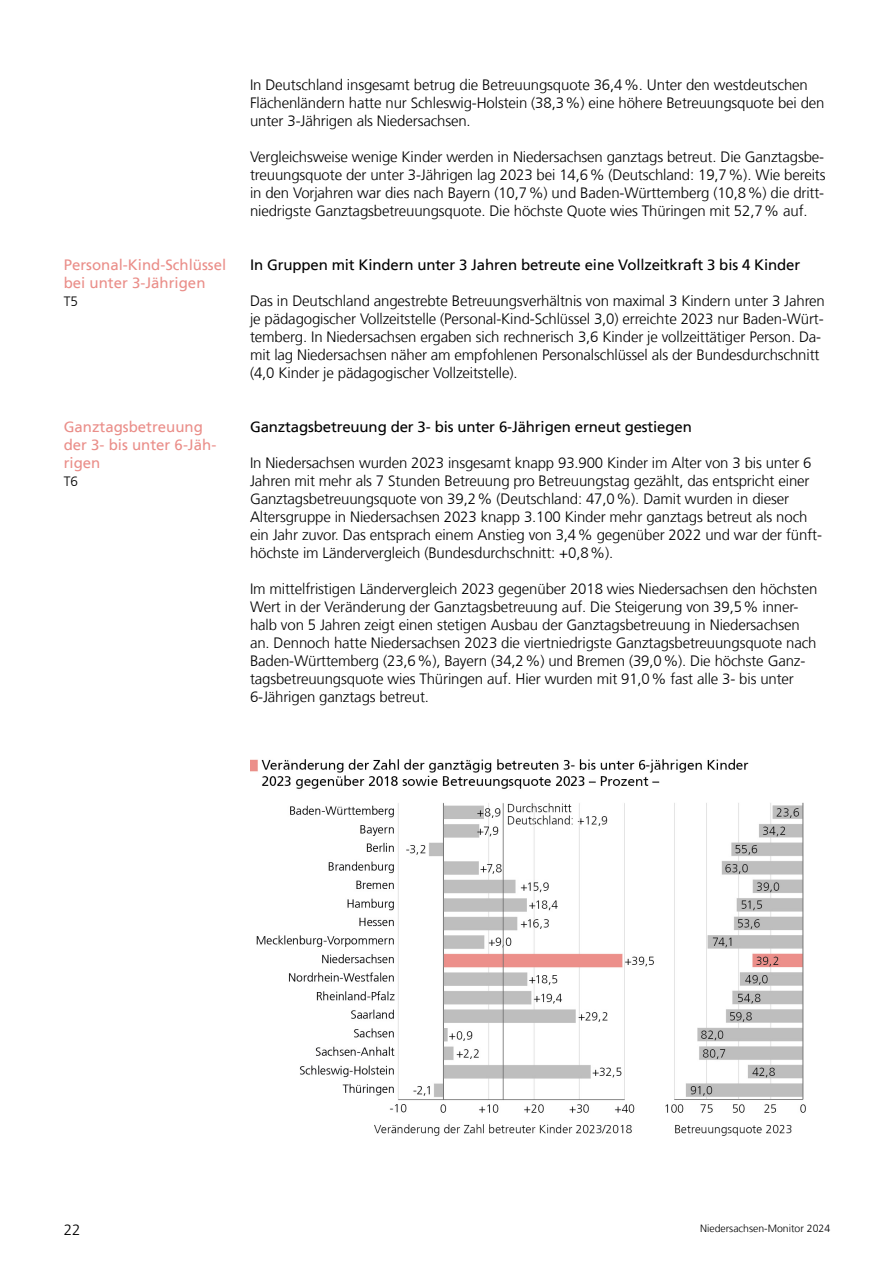
<style>
.page{position:relative;width:893px;height:1263px;background:#fff}
.page>*{position:absolute;margin:0;border:0;box-sizing:border-box;transform-origin:0 0}
.id490{font:300 15px/18px "NDS Frutiger";letter-spacing:-.01em;color:#000}
.id10199{font:15px "NDS Frutiger";letter-spacing:-.01em;color:#000}
.t1{font:15px/18px "NDS Frutiger";color:#ea8e89}
.t2{font:300 13.5px "NDS Frutiger";color:#000}
.t3{font:300 10.5px "NDS Frutiger";color:#000}
</style>
<div class="page">
<img style="left:250px;top:759px;width:556px;height:377px">
<p class="t1" style="left:64px;top:256px;width:164px">Personal-Kind-Schlüssel bei unter 3-Jährigen</p>
<p class="t2" style="left:64px;top:294px;width:16px">T5</p>
<p class="t1" style="left:64px;top:418px;width:154px">Ganztagsbetreuung der 3- bis unter 6-Jäh&shy;rigen</p>
<p class="t2" style="left:64px;top:474px;width:16px">T6</p>
<p class="id490" style="left:250px;top:76px;width:576px">In Deutschland insgesamt betrug die Betreuungsquote 36,4%. Unter den westdeutschen<br>Flächenländern hatte nur Schleswig-Holstein (38,3%) eine höhere Betreuungsquote bei den unter 3-Jährigen als Niedersachsen.</p>
<p class="id490" style="left:250px;top:148px;width:577px;text-align:justify">Vergleichsweise wenige Kinder werden in Niedersachsen ganztags betreut. Die Ganztagsbe&shy;treuungsquote der unter 3-Jährigen lag 2023 bei 14,6% (Deutschland: 19,7%). Wie bereits in den Vorjahren war dies nach Bayern (10,7%) und Baden-Württemberg (10,8%) die dritt&shy;niedrigste Ganztagsbetreuungsquote. Die höchste Quote wies Thüringen mit 52,7% auf.</p>
<h3 class="id10199" style="left:250px;top:256px;width:552px">In Gruppen mit Kindern unter 3 Jahren betreute eine Vollzeitkraft 3 bis 4 Kinder</h3>
<p class="id490" style="left:250px;top:292px;width:576px">Das in Deutschland angestrebte Betreuungsverhältnis von maximal 3 Kindern unter 3 Jahren je pädagogischer Vollzeitstelle (Personal-Kind-Schlüssel 3,0) erreichte 2023 nur Baden-Würt&shy;temberg. In Niedersachsen ergaben sich rechnerisch 3,6 Kinder je vollzeittätiger Person. Da&shy;mit lag Niedersachsen näher am empfohlenen Personalschlüssel als der Bundesdurchschnitt (4,0 Kinder je pädagogischer Vollzeitstelle).</p>
<h3 class="id10199" style="left:250px;top:418px;width:443px">Ganztagsbetreuung der 3- bis unter 6-Jährigen erneut gestiegen</h3>
<p class="id490" style="left:250px;top:454px;width:573px">In Niedersachsen wurden 2023 insgesamt knapp 93.900 Kinder im Alter von 3 bis unter 6<br>Jahren mit mehr als 7 Stunden Betreuung pro Betreuungstag gezählt, das entspricht einer Ganztagsbetreuungsquote von 39,2% (Deutschland: 47,0%). Damit wurden in dieser Altersgruppe in Niedersachsen 2023 knapp 3.100 Kinder mehr ganztags betreut als noch ein Jahr zuvor. Das entsprach einem Anstieg von 3,4% gegenüber 2022 und war der fünft&shy;höchste im Ländervergleich (Bundesdurchschnitt: +0,8%).</p>
<p class="id490" style="left:250px;top:580px;width:569px">Im mittelfristigen Ländervergleich 2023 gegenüber 2018 wies Niedersachsen den höchsten Wert in der Veränderung der Ganztagsbetreuung auf. Die Steigerung von 39,5% inner&shy;halb von 5 Jahren zeigt einen stetigen Ausbau der Ganztagsbetreuung in Niedersachsen an. Dennoch hatte Niedersachsen 2023 die viertniedrigste Ganztagsbetreuungsquote nach Baden-Württemberg (23,6%), Bayern (34,2%) und Bremen (39,0%). Die höchste Ganz&shy;tagsbetreuungsquote wies Thüringen auf. Hier wurden mit 91,0% fast alle 3- bis unter 6-Jährigen ganztags betreut.</p>
<p class="id490" style="left:64px;top:1221px;width:18px">22</p>
<p class="t3" style="left:700px;top:1222px;width:132px">Niedersachsen-Monitor 2024</p>
</div>
